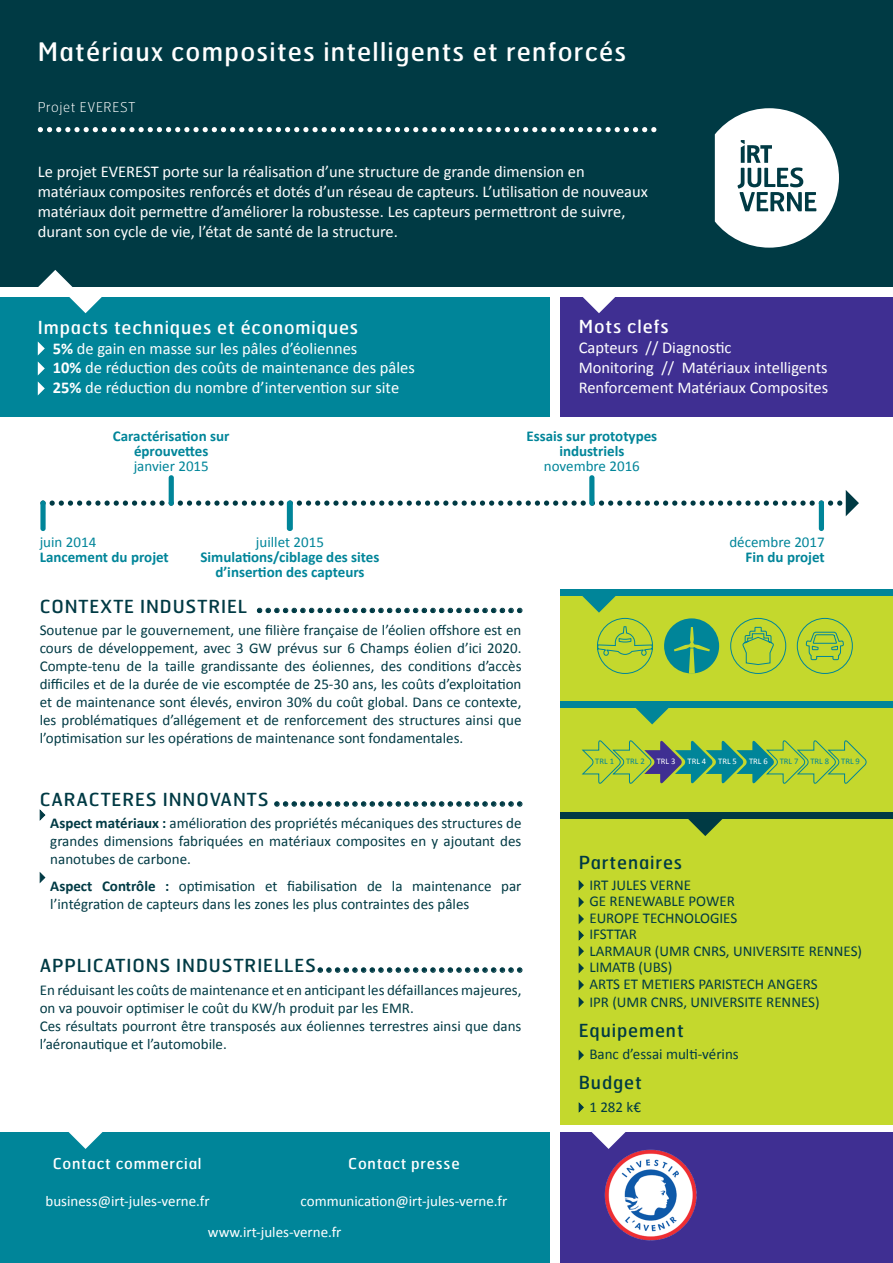
<style>
.page{position:relative;width:893px;height:1263px;background:#fff}
.page>*{position:absolute;margin:0;border:0;box-sizing:border-box;transform-origin:0 0}
.t1{font:700 31.5px "Comfortaa";color:#003a44}
.t2{font:25.5px "Hermes FB";letter-spacing:.05em;color:#fff}
.t3{font:18px "Hermes FB";letter-spacing:.05em;color:#003a44}
.t4{font:18px "Hermes FB";letter-spacing:.05em;color:#fff}
.t5{font:16.5px/19.8px "Calibri";color:#fff}
.t6{font:15px/18px "Calibri";color:#003a44}
.t7{font:700 15px/15px "Calibri";color:#008599;text-align:center}
.t8{font:15px/30.8px "Calibri";color:#fff}
.t9{font:15px "Calibri";color:#008599}
.t10{font:15px "Hermes FB";letter-spacing:.05em;color:#fff}
.t11{font:100 13.5px "Hermes FB";letter-spacing:.05em;color:#fff}
.t12{font:8.55px "Calibri";color:#008599}
.t13{font:8.55px "Calibri";color:#fff}
.s1{font-weight:700}
.s2{font-family:"Hermes FB";font-weight:400;font-size:18px}
.s3{font-family:"Comfortaa";font-weight:700;font-size:31.5px}
</style>
<div class="page">
<div style="left:0;top:1132px;width:549px;height:131px;background:#008599"></div>
<div style="left:560px;top:595px;width:333px;height:530px;background:#c4d82d"></div>
<svg style="left:257px;top:607px;width:266px;height:6px"></svg>
<svg style="left:274px;top:801px;width:249px;height:6px"></svg>
<svg style="left:317px;top:967px;width:206px;height:6px"></svg>
<div style="left:0;top:0;width:893px;height:286px;background:#003a44"></div>
<svg style="left:715px;top:108px;width:124px;height:140px"></svg>
<svg style="left:38px;top:127px;width:618px;height:5px"></svg>
<svg style="left:581px;top:740px;width:286px;height:44px"></svg>
<svg style="left:38px;top:270px;width:35px;height:17px"></svg>
<div style="left:560px;top:589px;width:333px;height:6px;background:#008599"></div>
<div style="left:560px;top:701px;width:333px;height:6px;background:#008599"></div>
<svg style="left:635px;top:707px;width:35px;height:17px"></svg>
<div style="left:561px;top:812px;width:332px;height:7px;background:#003a44"></div>
<svg style="left:688px;top:819px;width:35px;height:17px"></svg>
<div style="left:560px;top:297px;width:333px;height:120px;background:#3f2f92"></div>
<svg style="left:583px;top:297px;width:32px;height:16px"></svg>
<div style="left:0;top:297px;width:549px;height:120px;background:#008599"></div>
<svg style="left:69px;top:297px;width:33px;height:16px"></svg>
<svg style="left:38px;top:341px;width:7px;height:14px"></svg>
<svg style="left:38px;top:361px;width:7px;height:14px"></svg>
<svg style="left:38px;top:381px;width:7px;height:14px"></svg>
<svg style="left:39px;top:809px;width:7px;height:12px"></svg>
<svg style="left:39px;top:872px;width:7px;height:12px"></svg>
<div style="left:560px;top:1132px;width:333px;height:131px;background:#3f2f92"></div>
<img style="left:605px;top:1149px;width:91px;height:91px">
<svg style="left:591px;top:1132px;width:35px;height:17px"></svg>
<svg style="left:68px;top:1132px;width:35px;height:17px"></svg>
<svg style="left:40px;top:475px;width:819px;height:56px"></svg>
<svg style="left:581px;top:595px;width:72px;height:79px"></svg>
<svg style="left:664px;top:618px;width:55px;height:55px"></svg>
<svg style="left:730px;top:618px;width:56px;height:56px"></svg>
<svg style="left:796px;top:618px;width:57px;height:56px"></svg>
<svg style="left:578px;top:1050px;width:6px;height:11px"></svg>
<svg style="left:578px;top:1102px;width:6px;height:11px"></svg>
<svg style="left:578px;top:880px;width:6px;height:128px"></svg>
<h2 class="t2" style="left:38px;top:36px;width:590px">Matériaux composites intelligents et renforcés</h2>
<p class="t11" style="left:38px;top:98px;width:99px">Projet EVEREST</p>
<p class="t5" style="left:38px;top:162px;width:612px">Le projet EVEREST porte sur la réalisation d’une structure de grande dimension en matériaux composites renforcés et dotés d’un réseau de capteurs. L’utilisation de nouveaux matériaux doit permettre d’améliorer la robustesse. Les capteurs permettront de suivre, durant son cycle de vie, l’état de santé de la structure.</p>
<p class="t4" style="left:38px;top:316px;width:322px">Impacts techniques et économiques</p>
<p class="t5" style="left:53px;top:338px;width:364px"><span class="s1">5%</span> de gain en masse sur les pâles d’éoliennes<br><span class="s1">10%</span> de réduction des coûts de maintenance des pâles<br><span class="s1">25%</span> de réduction du nombre d’intervention sur site</p>
<p class="t7" style="left:113px;top:428px;width:118px">Caractérisation sur éprouvettes</p>
<p class="t9" style="left:134px;top:456px;width:77px">janvier 2015</p>
<p class="t9" style="left:40px;top:533px;width:58px">juin 2014</p>
<p class="t7" style="left:40px;top:550px;width:131px">Lancement du projet</p>
<p class="t9" style="left:256px;top:533px;width:70px">juillet 2015</p>
<p class="t7" style="left:200px;top:550px;width:181px">Simulations/ciblage des sites d’insertion des capteurs</p>
<p class="t4" style="left:579px;top:315px;width:92px">Mots clefs</p>
<p class="t5" style="left:579px;top:338px;width:251px">Capteurs // Diagnostic<br>Monitoring // Matériaux intelligents<br>Renforcement Matériaux Composites</p>
<p class="t7" style="left:526px;top:428px;width:132px">Essais sur prototypes industriels</p>
<p class="t9" style="left:544px;top:456px;width:97px">novembre 2016</p>
<p class="t9" style="left:729px;top:533px;width:97px">décembre 2017</p>
<p class="t7" style="left:745px;top:550px;width:81px">Fin du projet</p>
<h1 class="t1" style="left:40px;top:581px;width:484px"><span class="s2">CONTEXTE INDUSTRIEL</span> ...............................</h1>
<p class="t6" style="left:40px;top:621px;width:483px;text-align:justify">Soutenue par le gouvernement, une filière française de l’éolien offshore est en cours de développement, avec 3 GW prévus sur 6 Champs éolien d’ici 2020.<br>Compte-tenu de la taille grandissante des éoliennes, des conditions d’accès difficiles et de la durée de vie escomptée de 25-30 ans, les coûts d’exploitation et de maintenance sont élevés, environ 30% du coût global. Dans ce contexte, les problématiques d’allégement et de renforcement des structures ainsi que l’optimisation sur les opérations de maintenance sont fondamentales.</p>
<h1 class="t1" style="left:40px;top:774px;width:484px"><span class="s2">CARACTERES INNOVANTS</span> .............................</h1>
<p class="t6" style="left:50px;top:814px;width:473px;text-align:justify"><span class="s1">Aspect matériaux :</span> amélioration des propriétés mécaniques des structures de grandes dimensions fabriquées en matériaux composites en y ajoutant des nanotubes de carbone.</p>
<p class="t6" style="left:50px;top:877px;width:473px"><span class="s1">Aspect Contrôle :</span> optimisation et fiabilisation de la maintenance par l’intégration de capteurs dans les zones les plus contraintes des pâles</p>
<p class="t3" style="left:40px;top:954px;width:484px">APPLICATIONS INDUSTRIELLES<span class="s3">........................</span></p>
<p class="t6" style="left:40px;top:981px;width:483px">En réduisant les coûts de maintenance et en anticipant les défaillances majeures, on va pouvoir optimiser le coût du KW/h produit par les EMR.<br>Ces résultats pourront être transposés aux éoliennes terrestres ainsi que dans l’aéronautique et l’automobile.</p>
<p class="t10" style="left:53px;top:1154px;width:150px">Contact commercial</p>
<p class="t10" style="left:348px;top:1154px;width:113px">Contact presse</p>
<p class="t8" style="left:46px;top:1186px;width:166px">business@irt-jules-verne.fr</p>
<p class="t8" style="left:208px;top:1186px;width:301px;text-indent:93px">communication@irt-jules-verne.fr www.irt-jules-verne.fr</p>
<p class="t12" style="left:595px;top:756px;width:20px">TRL 1</p>
<p class="t12" style="left:626px;top:756px;width:20px">TRL 2</p>
<p class="t13" style="left:657px;top:756px;width:20px">TRL 3</p>
<p class="t13" style="left:687px;top:756px;width:20px">TRL 4</p>
<p class="t13" style="left:718px;top:756px;width:20px">TRL 5</p>
<p class="t13" style="left:749px;top:756px;width:20px">TRL 6</p>
<p class="t12" style="left:780px;top:756px;width:20px">TRL 7</p>
<p class="t12" style="left:810px;top:756px;width:20px">TRL 8</p>
<p class="t12" style="left:841px;top:756px;width:20px">TRL 9</p>
<p class="t3" style="left:579px;top:851px;width:105px">Partenaires</p>
<p class="t6" style="left:589px;top:877px;width:274px;line-height:16.5px">IRT JULES VERNE<br>GE RENEWABLE POWER<br>EUROPE TECHNOLOGIES<br>IFSTTAR<br>LARMAUR (UMR CNRS, UNIVERSITE RENNES)<br>LIMATB (UBS)<br>ARTS ET METIERS PARISTECH ANGERS</p>
<p class="t6" style="left:589px;top:993px;width:232px">IPR (UMR CNRS, UNIVERSITE RENNES)</p>
<p class="t3" style="left:579px;top:1019px;width:106px">Equipement</p>
<p class="t6" style="left:589px;top:1045px;width:151px">Banc d’essai multi-vérins</p>
<p class="t3" style="left:579px;top:1071px;width:65px">Budget</p>
<p class="t6" style="left:589px;top:1098px;width:53px">1 282 k€</p>
</div>
